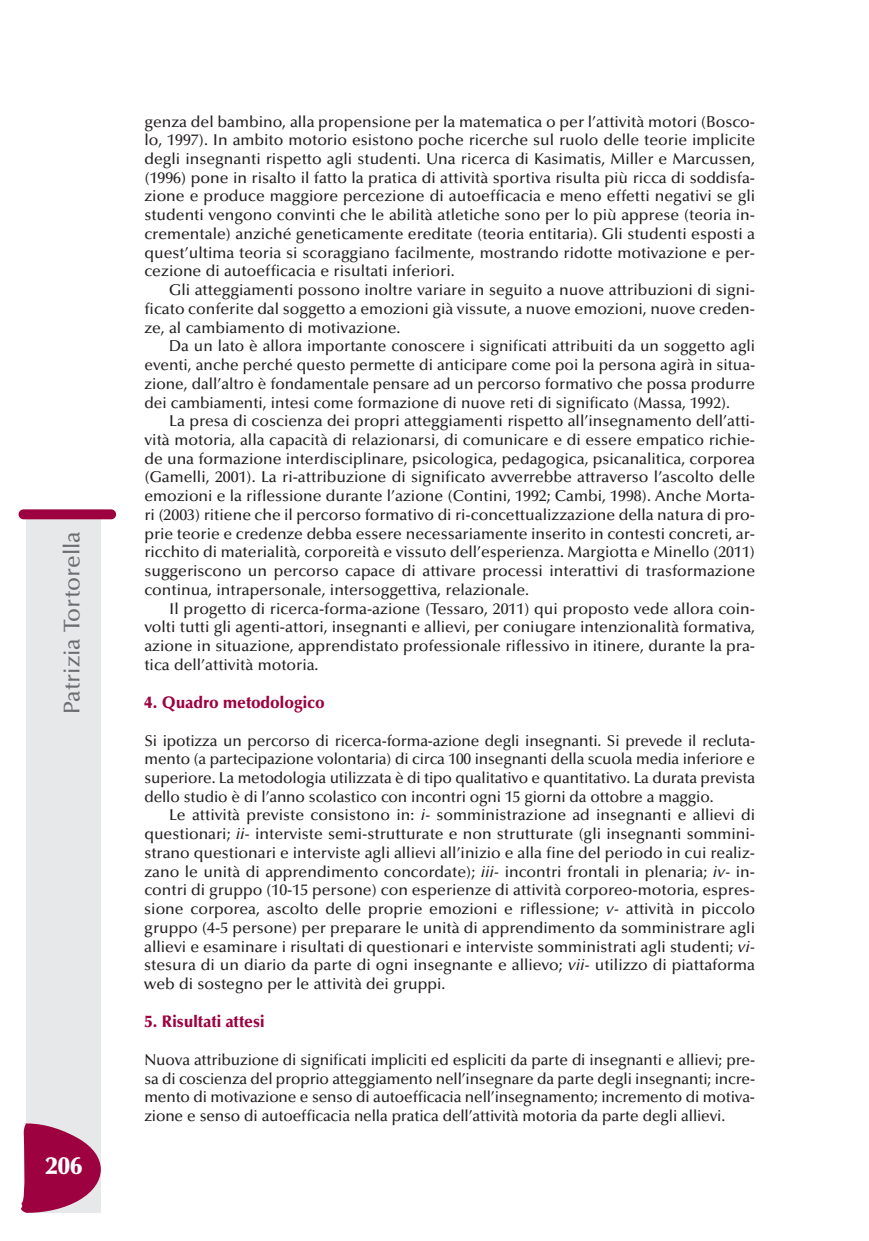
<style>
.page{position:relative;width:869px;height:1241px;background:#fff}
.page>*{position:absolute;margin:0;border:0;box-sizing:border-box;transform-origin:0 0}
.t1{font:900 24.5px "Optima";color:#fff}
.t2{font:500 22.75px "Optima";color:#6c6d70}
.t3{font:900 16.62px "Optima";color:#9d0140;scale:.95 1}
.t4{font:500 15.75px/18.7px "Optima";color:#231f20;text-align:justify}
.s1{font-style:italic}
</style>
<div class="page">
<div style="left:27px;top:517px;width:74px;height:695px;background:#e7e8e9"></div>
<div style="left:19px;top:509px;width:97px;height:10px;background:#9d0140;border-radius:5px"></div>
<svg style="left:21px;top:1122px;width:80px;height:90px"></svg>
<h2 class="t2" style="left:63px;top:713px;width:184px;rotate:-90deg">Patrizia Tortorella</h2>
<h1 class="t1" style="left:45px;top:1155px;width:38px">206</h1>
<p class="t4" style="left:144px;top:113px;width:612px">genza del bambino, alla propensione per la matematica o per l’attività motori (Bosco&shy;lo, 1997). In ambito motorio esistono poche ricerche sul ruolo delle teorie implicite degli insegnanti rispetto agli studenti. Una ricerca di Kasimatis, Miller e Marcussen, (1996) pone in risalto il fatto la pratica di attività sportiva risulta più ricca di soddisfa&shy;zione e produce maggiore percezione di autoefficacia e meno effetti negativi se gli studenti vengono convinti che le abilità atletiche sono per lo più apprese (teoria in&shy;crementale) anziché geneticamente ereditate (teoria entitaria). Gli studenti esposti a quest’ultima teoria si scoraggiano facilmente, mostrando ridotte motivazione e per&shy;cezione di autoefficacia e risultati inferiori.</p>
<p class="t4" style="left:144px;top:282px;width:612px;text-indent:25px">Gli atteggiamenti possono inoltre variare in seguito a nuove attribuzioni di signi&shy;ficato conferite dal soggetto a emozioni già vissute, a nuove emozioni, nuove creden&shy;ze, al cambiamento di motivazione.</p>
<p class="t4" style="left:144px;top:338px;width:612px;text-indent:25px">Da un lato è allora importante conoscere i significati attribuiti da un soggetto agli eventi, anche perché questo permette di anticipare come poi la persona agirà in situa&shy;zione, dall’altro è fondamentale pensare ad un percorso formativo che possa produrre dei cambiamenti, intesi come formazione di nuove reti di significato (Massa, 1992).</p>
<p class="t4" style="left:144px;top:413px;width:612px;text-indent:25px">La presa di coscienza dei propri atteggiamenti rispetto all’insegnamento dell’atti&shy;vità motoria, alla capacità di relazionarsi, di comunicare e di essere empatico richie&shy;de una formazione interdisciplinare, psicologica, pedagogica, psicanalitica, corporea (Gamelli, 2001). La ri-attribuzione di significato avverrebbe attraverso l’ascolto delle emozioni e la riflessione durante l’azione (Contini, 1992; Cambi, 1998). Anche Morta&shy;ri (2003) ritiene che il percorso formativo di ri-concettualizzazione della natura di pro&shy;prie teorie e credenze debba essere necessariamente inserito in contesti concreti, ar&shy;ricchito di materialità, corporeità e vissuto dell’esperienza. Margiotta e Minello (2011) suggeriscono un percorso capace di attivare processi interattivi di trasformazione continua, intrapersonale, intersoggettiva, relazionale.</p>
<p class="t4" style="left:144px;top:600px;width:612px;text-indent:25px">Il progetto di ricerca-forma-azione (Tessaro, 2011) qui proposto vede allora coin&shy;volti tutti gli agenti-attori, insegnanti e allievi, per coniugare intenzionalità formativa, azione in situazione, apprendistato professionale riflessivo in itinere, durante la pra&shy;tica dell’attività motoria.</p>
<p class="t3" style="left:144px;top:695px;width:191px">4. Quadro metodologico</p>
<p class="t4" style="left:144px;top:732px;width:612px">Si ipotizza un percorso di ricerca-forma-azione degli insegnanti. Si prevede il recluta&shy;mento (a partecipazione volontaria) di circa 100 insegnanti della scuola media inferiore e superiore. La metodologia utilizzata è di tipo qualitativo e quantitativo. La durata prevista dello studio è di l’anno scolastico con incontri ogni 15 giorni da ottobre a maggio.</p>
<p class="t4" style="left:144px;top:807px;width:612px;text-indent:25px">Le attività previste consistono in: <span class="s1">i-</span> somministrazione ad insegnanti e allievi di questionari; <span class="s1">ii-</span> interviste semi-strutturate e non strutturate (gli insegnanti sommini&shy;strano questionari e interviste agli allievi all’inizio e alla fine del periodo in cui realiz&shy;zano le unità di apprendimento concordate); <span class="s1">iii-</span> incontri frontali in plenaria; <span class="s1">iv-</span> in&shy;contri di gruppo (10-15 persone) con esperienze di attività corporeo-motoria, espres&shy;sione corporea, ascolto delle proprie emozioni e riflessione; <span class="s1">v-</span> attività in piccolo gruppo (4-5 persone) per preparare le unità di apprendimento da somministrare agli allievi e esaminare i risultati di questionari e interviste somministrati agli studenti; <span class="s1">vi&shy;</span>stesura di un diario da parte di ogni insegnante e allievo; <span class="s1">vii-</span> utilizzo di piattaforma web di sostegno per le attività dei gruppi.</p>
<p class="t3" style="left:144px;top:1014px;width:128px">5. Risultati attesi</p>
<p class="t4" style="left:144px;top:1051px;width:612px">Nuova attribuzione di significati impliciti ed espliciti da parte di insegnanti e allievi; pre&shy;sa di coscienza del proprio atteggiamento nell’insegnare da parte degli insegnanti; incre&shy;mento di motivazione e senso di autoefficacia nell’insegnamento; incremento di motiva&shy;zione e senso di autoefficacia nella pratica dell’attività motoria da parte degli allievi.</p>
</div>
